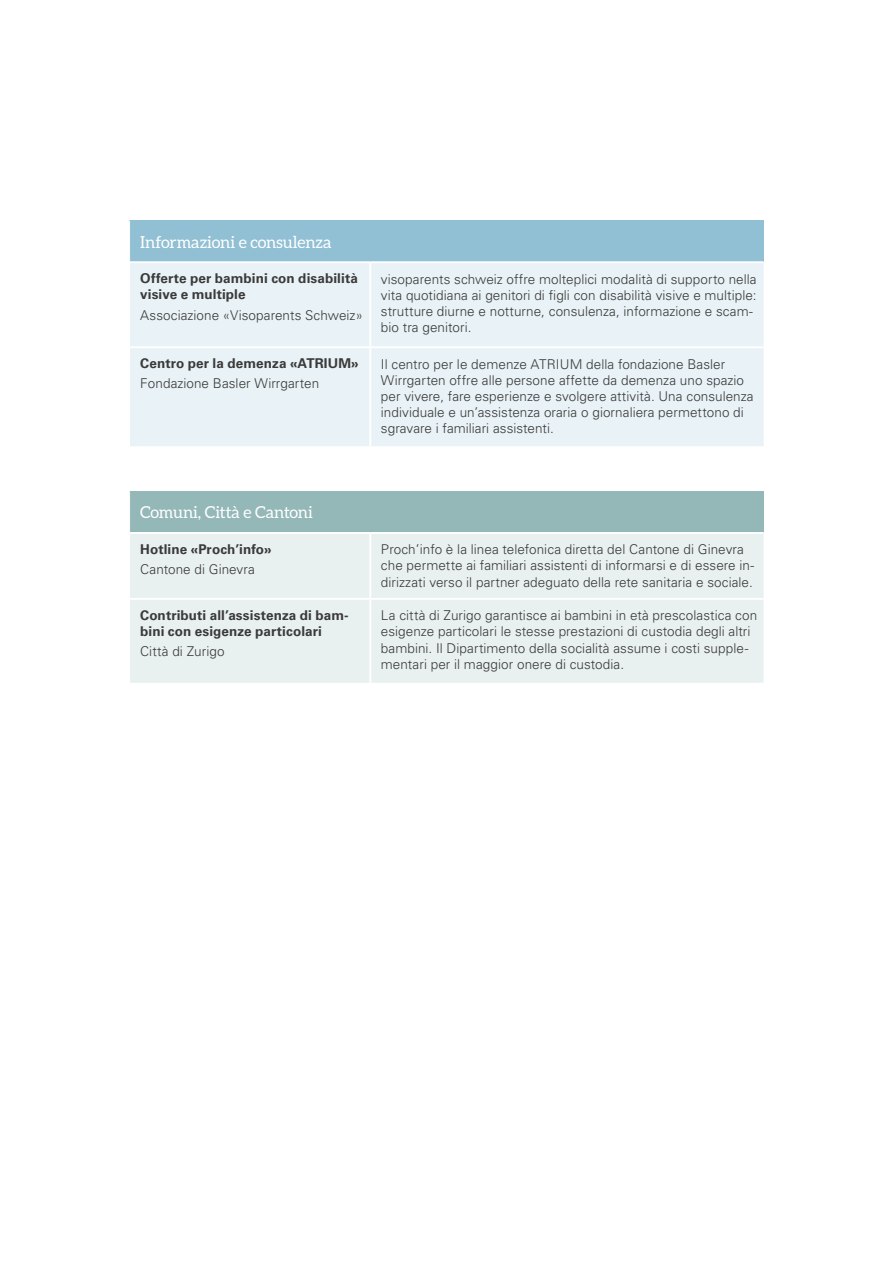
<style>
.page{position:relative;width:893px;height:1263px;background:#fff}
.page>*{position:absolute;margin:0;border:0;box-sizing:border-box;transform-origin:0 0}
.t1{font:16.5px "Aleo";letter-spacing:-.005em;color:#fff}
.t2{font:300 13.5px/16.2px "Univers LT";letter-spacing:.005em;color:#3a3a39}
.t3{font:700 13.5px/16.2px "Univers LT";letter-spacing:.005em;color:#3a3a39}
</style>
<div class="page">
<div style="left:130px;top:221px;width:634px;height:41px;background:#91c0d4"></div>
<div style="left:130px;top:263px;width:634px;height:183px;background:#e9f2f6"></div>
<hr style="left:369px;top:263px;width:2px;height:83px;background:#fff">
<hr style="left:369px;top:348px;width:2px;height:98px;background:#fff">
<hr style="left:130px;top:346px;width:240px;height:2px;background:#fff">
<hr style="left:370px;top:346px;width:394px;height:2px;background:#fff">
<hr style="left:130px;top:261px;width:240px;height:2px;background:#fff">
<hr style="left:370px;top:261px;width:394px;height:2px;background:#fff">
<div style="left:130px;top:491px;width:634px;height:42px;background:#94b7b8"></div>
<div style="left:130px;top:534px;width:634px;height:149px;background:#e9f0f0"></div>
<hr style="left:369px;top:534px;width:2px;height:64px;background:#fff">
<hr style="left:369px;top:598px;width:395px;height:2px;background:#fff">
<hr style="left:369px;top:600px;width:2px;height:83px;background:#fff">
<hr style="left:130px;top:598px;width:239px;height:2px;background:#fff">
<hr style="left:130px;top:532px;width:240px;height:2px;background:#fff">
<hr style="left:370px;top:532px;width:394px;height:2px;background:#fff">
<p class="t1" style="left:140px;top:232px;width:193px">Informazioni e consulenza</p>
<p class="t3" style="left:140px;top:270px;width:219px">Offerte per bambini con disabilità visive e multiple</p>
<p class="t2" style="left:140px;top:307px;width:224px">Associazione «Visoparents Schweiz»</p>
<p class="t3" style="left:140px;top:355px;width:220px">Centro per la demenza «ATRIUM»</p>
<p class="t2" style="left:140px;top:376px;width:181px">Fondazione Basler Wirrgarten</p>
<p class="t2" style="left:381px;top:271px;width:377px">visoparents schweiz offre molteplici modalità di supporto nella vita quotidiana ai genitori di figli con disabilità visive e multiple: strutture diurne e notturne, consulenza, informazione e scam&shy;bio tra genitori.</p>
<p class="t2" style="left:381px;top:356px;width:374px">Il centro per le demenze ATRIUM della fondazione Basler Wirrgarten offre alle persone affette da demenza uno spazio per vivere, fare esperienze e svolgere attività. Una consulenza individuale e un’assistenza oraria o giornaliera permettono di sgravare i familiari assistenti.</p>
<p class="t1" style="left:140px;top:503px;width:174px">Comuni, Città e Cantoni</p>
<p class="t3" style="left:140px;top:541px;width:133px">Hotline «Proch’info»</p>
<p class="t2" style="left:140px;top:561px;width:116px">Cantone di Ginevra</p>
<p class="t3" style="left:140px;top:607px;width:209px">Contributi all’assistenza di bam&shy;bini con esigenze particolari</p>
<p class="t2" style="left:140px;top:643px;width:86px">Città di Zurigo</p>
<p class="t2" style="left:381px;top:541px;width:375px">Proch’info è la linea telefonica diretta del Cantone di Ginevra che permette ai familiari assistenti di informarsi e di essere in&shy;dirizzati verso il partner adeguato della rete sanitaria e sociale.</p>
<p class="t2" style="left:381px;top:607px;width:378px">La città di Zurigo garantisce ai bambini in età prescolastica con esigenze particolari le stesse prestazioni di custodia degli altri bambini. Il Dipartimento della socialità assume i costi supple&shy;mentari per il maggior onere di custodia.</p>
</div>
